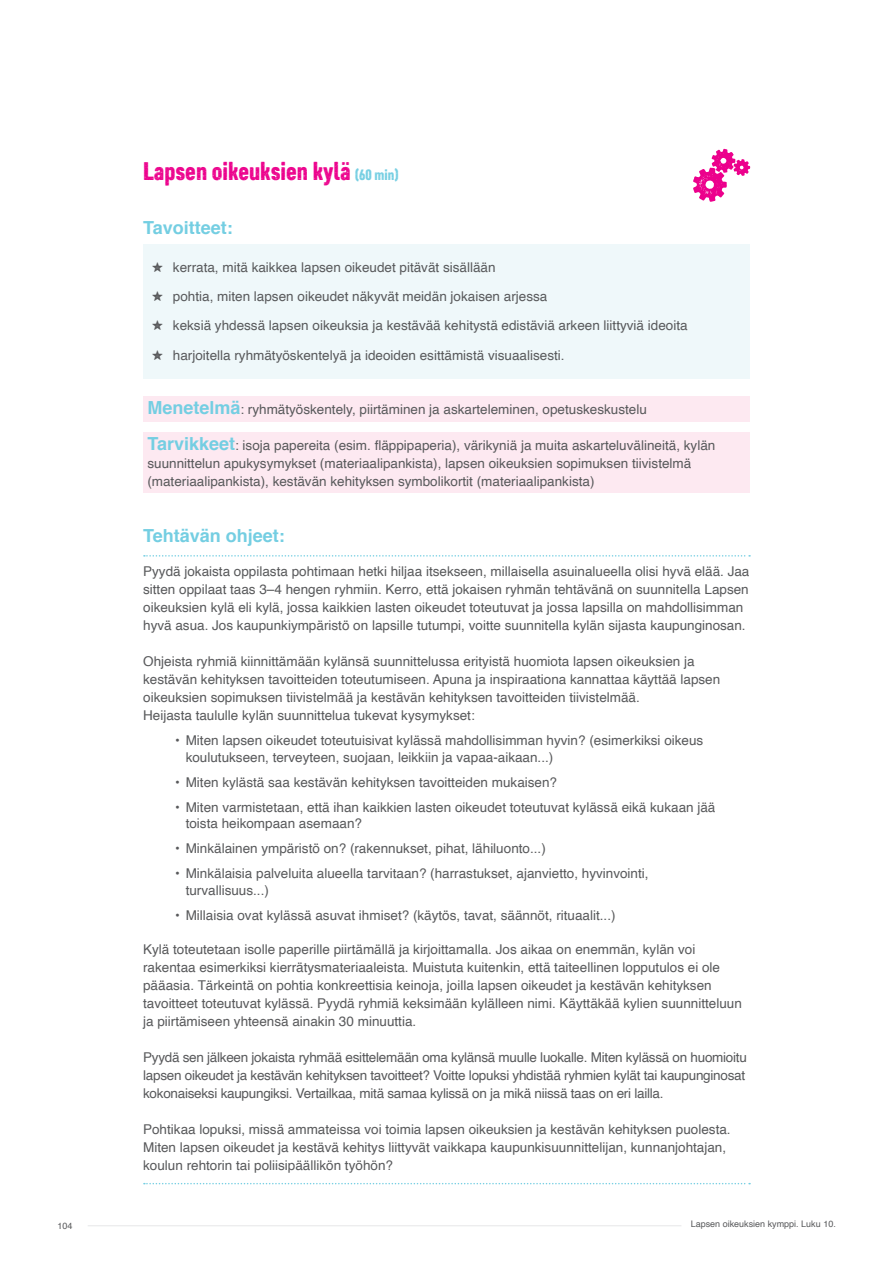
<style>
.page{position:relative;width:893px;height:1263px;background:#fff}
.page>*{position:absolute;margin:0;border:0;box-sizing:border-box;transform-origin:0 0}
.t1{font:25.5px "Core Paint B3";color:#ec008c}
.t2{font:700 18px "Helvetica";color:#74cee2}
.t3{font:13.5px/18px "Helvetica";color:#58595b}
.t4{font:13.5px/18px "Helvetica";letter-spacing:-.02em;color:#58595b}
.t5{font:9px "Helvetica";color:#58595b}
.s1{font-size:15px;color:#74cee2}
.s2{font-family:"Veneer Extras"}
.s3{font-weight:700;font-size:18px;color:#74cee2}
</style>
<div class="page">
<div style="left:143px;top:245px;width:607px;height:46px;background:#eff8fa"></div>
<div style="left:143px;top:274px;width:607px;height:46px;background:#eff8fa"></div>
<div style="left:143px;top:303px;width:607px;height:47px;background:#eff8fa"></div>
<div style="left:143px;top:332px;width:607px;height:47px;background:#eff8fa"></div>
<div style="left:143px;top:396px;width:607px;height:25px;background:#fde9f1"></div>
<div style="left:143px;top:432px;width:607px;height:61px;background:#fde9f1"></div>
<svg style="left:144px;top:555px;width:606px;height:2px"></svg>
<svg style="left:144px;top:1183px;width:606px;height:1px"></svg>
<svg style="left:693px;top:149px;width:57px;height:53px"></svg>
<hr style="left:88px;top:1225px;width:593px;height:1px;background:#e6e7e8">
<h1 class="t1" style="left:143px;top:155px;width:257px">Lapsen oikeuksien kylä <span class="s1">(60 min)</span></h1>
<h2 class="t2" style="left:143px;top:213px;width:91px">Tavoitteet:</h2>
<p class="t3" style="left:152px;top:253px;width:537px;line-height:29.2px"><span class="s2">y</span> kerrata, mitä kaikkea lapsen oikeudet pitävät sisällään<br><span class="s2">y</span> pohtia, miten lapsen oikeudet näkyvät meidän jokaisen arjessa<br><span class="s2">y</span> keksiä yhdessä lapsen oikeuksia ja kestävää kehitystä edistäviä arkeen liittyviä ideoita <span class="s2">y</span> harjoitella ryhmätyöskentelyä ja ideoiden esittämistä visuaalisesti.</p>
<p class="t3" style="left:147px;top:401px;width:501px"><span class="s3">Menetelmä</span>: ryhmätyöskentely, piirtäminen ja askarteleminen, opetuskeskustelu</p>
<p class="t3" style="left:147px;top:437px;width:569px"><span class="s3">Tarvikkeet</span>: isoja papereita (esim. fläppipaperia), värikyniä ja muita askarteluvälineitä, kylän suunnittelun apukysymykset (materiaalipankista), lapsen oikeuksien sopimuksen tiivistelmä (materiaalipankista), kestävän kehityksen symbolikortit (materiaalipankista)</p>
<h2 class="t2" style="left:143px;top:521px;width:143px">Tehtävän ohjeet:</h2>
<p class="t3" style="left:143px;top:563px;width:608px">Pyydä jokaista oppilasta pohtimaan hetki hiljaa itsekseen, millaisella asuinalueella olisi hyvä elää. Jaa sitten oppilaat taas 3–4 hengen ryhmiin. Kerro, että jokaisen ryhmän tehtävänä on suunnitella Lapsen oikeuksien kylä eli kylä, jossa kaikkien lasten oikeudet toteutuvat ja jossa lapsilla on mahdollisimman hyvä asua. Jos kaupunkiympäristö on lapsille tutumpi, voitte suunnitella kylän sijasta kaupunginosan.</p>
<p class="t3" style="left:143px;top:653px;width:579px">Ohjeista ryhmiä kiinnittämään kylänsä suunnittelussa erityistä huomiota lapsen oikeuksien ja kestävän kehityksen tavoitteiden toteutumiseen. Apuna ja inspiraationa kannattaa käyttää lapsen oikeuksien sopimuksen tiivistelmää ja kestävän kehityksen tavoitteiden tiivistelmää.<br>Heijasta taululle kylän suunnittelua tukevat kysymykset:</p>
<p class="t3" style="left:186px;top:732px;width:519px;line-height:16.5px;text-indent:-11px">• Miten lapsen oikeudet toteutuisivat kylässä mahdollisimman hyvin? (esimerkiksi oikeus koulutukseen, terveyteen, suojaan, leikkiin ja vapaa-aikaan...)</p>
<p class="t3" style="left:175px;top:773px;width:384px">• Miten kylästä saa kestävän kehityksen tavoitteiden mukaisen?</p>
<p class="t3" style="left:186px;top:799px;width:531px;line-height:16.5px;text-indent:-11px">• Miten varmistetaan, että ihan kaikkien lasten oikeudet toteutuvat kylässä eikä kukaan jää toista heikompaan asemaan?</p>
<p class="t3" style="left:175px;top:840px;width:372px">• Minkälainen ympäristö on? (rakennukset, pihat, lähiluonto...)</p>
<p class="t3" style="left:186px;top:865px;width:464px;line-height:16.5px;text-indent:-11px">• Minkälaisia palveluita alueella tarvitaan? (harrastukset, ajanvietto, hyvinvointi, turvallisuus...)</p>
<p class="t3" style="left:175px;top:906px;width:442px">• Millaisia ovat kylässä asuvat ihmiset? (käytös, tavat, säännöt, rituaalit...)</p>
<p class="t3" style="left:143px;top:941px;width:600px">Kylä toteutetaan isolle paperille piirtämällä ja kirjoittamalla. Jos aikaa on enemmän, kylän voi rakentaa esimerkiksi kierrätysmateriaaleista. Muistuta kuitenkin, että taiteellinen lopputulos ei ole pääasia. Tärkeintä on pohtia konkreettisia keinoja, joilla lapsen oikeudet ja kestävän kehityksen tavoitteet toteutuvat kylässä. Pyydä ryhmiä keksimään kylälleen nimi. Käyttäkää kylien suunnitteluun ja piirtämiseen yhteensä ainakin 30 minuuttia.</p>
<p class="t4" style="left:143px;top:1049px;width:605px">Pyydä sen jälkeen jokaista ryhmää esittelemään oma kylänsä muulle luokalle. Miten kylässä on huomioitu lapsen oikeudet ja kestävän kehityksen tavoitteet? Voitte lopuksi yhdistää ryhmien kylät tai kaupunginosat kokonaiseksi kaupungiksi. Vertailkaa, mitä samaa kylissä on ja mikä niissä taas on eri lailla.</p>
<p class="t3" style="left:143px;top:1121px;width:589px">Pohtikaa lopuksi, missä ammateissa voi toimia lapsen oikeuksien ja kestävän kehityksen puolesta.<br>Miten lapsen oikeudet ja kestävä kehitys liittyvät vaikkapa kaupunkisuunnittelijan, kunnanjohtajan, koulun rehtorin tai poliisipäällikön työhön?</p>
<p class="t5" style="left:58px;top:1219px;width:17px">104</p>
<p class="t5" style="left:691px;top:1217px;width:147px">Lapsen oikeuksien kymppi. Luku 10.</p>
</div>
